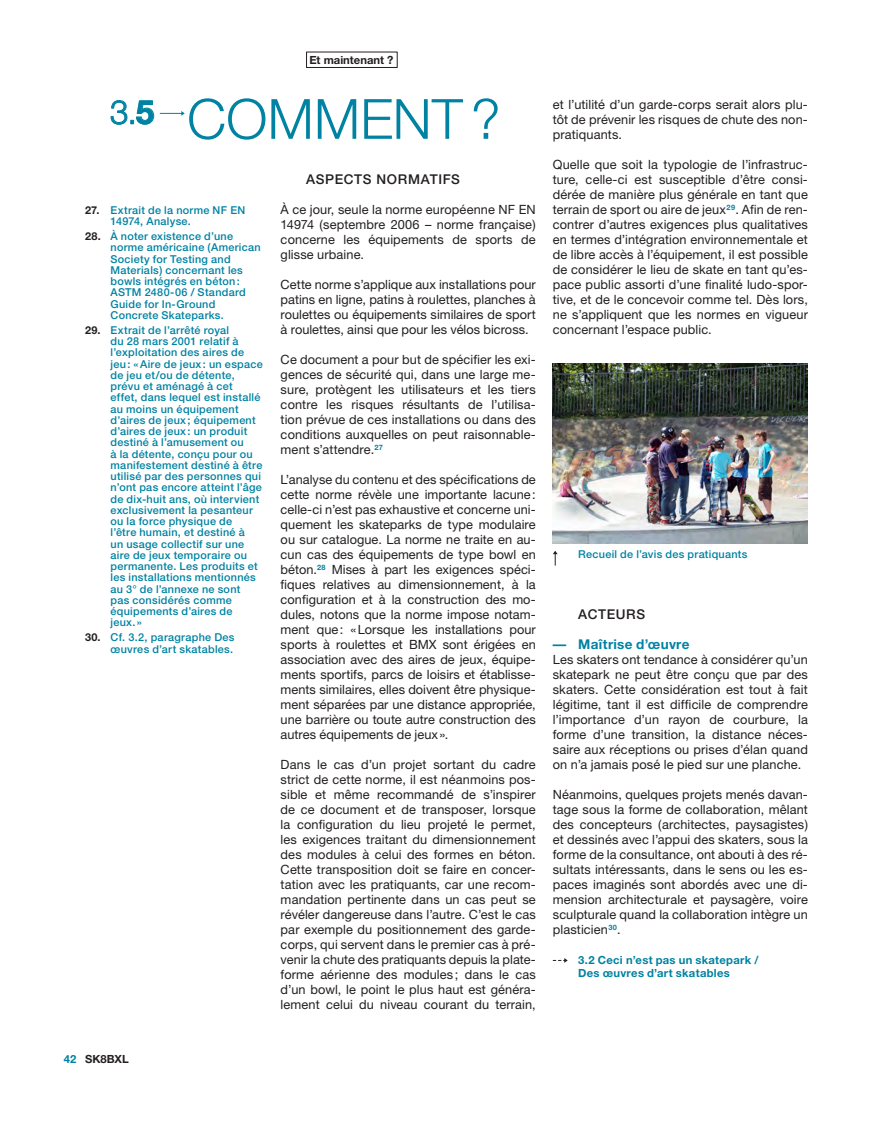
<style>
.page{position:relative;width:893px;height:1127px;background:#fff}
.page>*{position:absolute;margin:0;border:0;box-sizing:border-box;transform-origin:0 0}
.A-Titre_DEF{font:300 55.5px "Helvetica Neue";color:#0082a2}
.A-Chiffre{font:300 33px "Helvetica Neue";color:#0082a2}
.A-Titre_3{font:500 13.5px "Helvetica Neue";letter-spacing:.05em;color:#231f20}
.A-Titre_4{font:700 13.5px "Helvetica Neue";letter-spacing:.02em;color:#0082a2}
.A-Body{font:12.75px/15px "Helvetica Neue";letter-spacing:.01em;color:#231f20;text-align:justify}
.A-Renvoie_Annexe{font:700 11.25px/12.6px "Helvetica Neue";letter-spacing:.025em;color:#0082a2}
.t1{font:700 11.25px "Helvetica Neue";color:#231f20}
.A-Note_suite{font:500 10.8px/11.2px "Helvetica Neue";letter-spacing:.025em;color:#0082a2}
.A-Note_premier{font:500 10.8px/11.2px "Helvetica Neue";letter-spacing:.025em;color:#0082a2}
.A-Legende{font:500 10.8px "Helvetica Neue";letter-spacing:.025em;color:#0082a2}
.s1{font-weight:700}
.s2{font-weight:700;color:#231f20}
.s3{color:#0082a2}
</style>
<div class="page">
<svg style="left:553px;top:551px;width:5px;height:14px"></svg>
<img style="left:553px;top:364px;width:255px;height:180px">
<svg style="left:553px;top:958px;width:15px;height:5px"></svg>
<svg style="left:111px;top:100px;width:43px;height:25px"></svg>
<svg style="left:160px;top:111px;width:25px;height:5px"></svg>
<div style="left:306px;top:52px;width:92px;height:16px;border:1px solid #231f20"></div>
<p class="t1" style="left:309px;top:53px;width:86px">Et maintenant ?</p>
<p class="A-Chiffre" style="left:110px;top:92px;width:46px">3.<span class="s1">5</span></p>
<p class="A-Titre_DEF" style="left:187px;top:85px;width:315px">COMMENT ?</p>
<p class="A-Note_premier" style="left:111px;top:204px;width:136px;text-indent:-26px"><span class="s2">27.</span> Extrait de la norme NF EN<br>14974, Analyse.</p>
<p class="A-Note_suite" style="left:111px;top:230px;width:152px;text-indent:-26px"><span class="s2">28.</span> À noter existence d’une norme américaine (American<br>Society for Testing and<br>Materials) concernant les bowls intégrés en béton:<br>ASTM 2480-06 / Standard<br>Guide for In-Ground<br>Concrete Skateparks.</p>
<p class="A-Note_suite" style="left:111px;top:324px;width:154px;text-indent:-26px"><span class="s2">29.</span> Extrait de l’arrêté royal<br>du 28 mars 2001 relatif à l’exploitation des aires de jeu: «Aire de jeux : un espace de jeu et/ou de détente, prévu et aménagé à cet<br>effet, dans lequel est installé au moins un équipement d’aires de jeux ; équipement d’aires de jeux : un produit destiné à l’amusement ou<br>à la détente, conçu pour ou manifestement destiné à être utilisé par des personnes qui n’ont pas encore atteint l’âge de dix-huit ans, où intervient exclusivement la pesanteur ou la force physique de<br>l’être humain, et destiné à<br>un usage collectif sur une aire de jeux temporaire ou permanente. Les produits et les installations mentionnés au 3° de l’annexe ne sont<br>pas considérés comme équipements d’aires de<br>jeux. »</p>
<p class="A-Note_suite" style="left:85px;top:632px;width:151px;text-align:right"><span class="s2">30.</span> Cf. 3.2, paragraphe Des œuvres d’art skatables.</p>
<p class="A-Titre_3" style="left:306px;top:171px;width:155px">ASPECTS NORMATIFS</p>
<p class="A-Body" style="left:281px;top:202px;width:257px">À ce jour, seule la norme européenne NF EN 14974 (septembre 2006 – norme française) concerne les équipements de sports de glisse urbaine.</p>
<p class="A-Body" style="left:281px;top:277px;width:257px">Cette norme s’applique aux installations pour patins en ligne, patins à roulettes, planches à roulettes ou équipements similaires de sport à roulettes, ainsi que pour les vélos bicross.</p>
<p class="A-Body" style="left:281px;top:352px;width:257px">Ce document a pour but de spécifier les exi&shy;gences de sécurité qui, dans une large me&shy;sure, protègent les utilisateurs et les tiers contre les risques résultants de l’utilisa&shy;tion prévue de ces installations ou dans des conditions auxquelles on peut raisonnable&shy;ment s’attendre.<sup>27</sup></p>
<p class="A-Body" style="left:281px;top:472px;width:257px">L’analyse du contenu et des spécifications de cette norme révèle une importante lacune: celle-ci n’est pas exhaustive et concerne uni&shy;quement les skateparks de type modulaire ou sur catalogue. La norme ne traite en au&shy;cun cas des équipements de type bowl en béton.<sup>28</sup> Mises à part les exigences spéci&shy;fiques relatives au dimensionnement, à la configuration et à la construction des mo&shy;dules, notons que la norme impose notam&shy;ment que: «Lorsque les installations pour sports à roulettes et BMX sont érigées en association avec des aires de jeux, équipe&shy;ments sportifs, parcs de loisirs et établisse&shy;ments similaires, elles doivent être physique&shy;ment séparées par une distance appropriée, une barrière ou toute autre construction des autres équipements de jeux».</p>
<p class="A-Body" style="left:281px;top:757px;width:257px">Dans le cas d’un projet sortant du cadre strict de cette norme, il est néanmoins pos&shy;sible et même recommandé de s’inspirer de ce document et de transposer, lorsque la configuration du lieu projeté le permet, les exigences traitant du dimensionnement des modules à celui des formes en béton.<br>Cette transposition doit se faire en concer&shy;tation avec les pratiquants, car une recom&shy;mandation pertinente dans un cas peut se révéler dangereuse dans l’autre. C’est le cas par exemple du positionnement des garde&shy;corps, qui servent dans le premier cas à pré&shy;venir la chute des pratiquants depuis la plate&shy;forme aérienne des modules; dans le cas d’un bowl, le point le plus haut est généra&shy;lement celui du niveau courant du terrain,</p>
<p class="A-Body" style="left:553px;top:97px;width:257px">et l’utilité d’un garde-corps serait alors plu&shy;tôt de prévenir les risques de chute des non&shy;pratiquants.</p>
<p class="A-Body" style="left:553px;top:157px;width:257px">Quelle que soit la typologie de l’infrastruc&shy;ture, celle-ci est susceptible d’être consi&shy;dérée de manière plus générale en tant que terrain de sport ou aire de jeux<sup>29</sup>. Afin de ren&shy;contrer d’autres exigences plus qualitatives en termes d’intégration environnementale et de libre accès à l’équipement, il est possible de considérer le lieu de skate en tant qu’es&shy;pace public assorti d’une finalité ludo-spor&shy;tive, et de le concevoir comme tel. Dès lors, ne s’appliquent que les normes en vigueur concernant l’espace public.</p>
<p class="A-Legende" style="left:578px;top:548px;width:171px">Recueil de l’avis des pratiquants</p>
<p class="A-Titre_3" style="left:578px;top:606px;width:68px">ACTEURS</p>
<p class="A-Titre_4" style="left:553px;top:636px;width:138px">— Maîtrise d’œuvre</p>
<p class="A-Body" style="left:553px;top:652px;width:257px">Les skaters ont tendance à considérer qu’un skatepark ne peut être conçu que par des skaters. Cette considération est tout à fait légitime, tant il est difficile de comprendre l’importance d’un rayon de courbure, la forme d’une transition, la distance néces&shy;saire aux réceptions ou prises d’élan quand on n’a jamais posé le pied sur une planche.</p>
<p class="A-Body" style="left:553px;top:787px;width:257px">Néanmoins, quelques projets menés davan&shy;tage sous la forme de collaboration, mêlant des concepteurs (architectes, paysagistes) et dessinés avec l’appui des skaters, sous la forme de la consultance, ont abouti à des ré&shy;sultats intéressants, dans le sens ou les es&shy;paces imaginés sont abordés avec une di&shy;mension architecturale et paysagère, voire sculpturale quand la collaboration intègre un plasticien<sup>30</sup>.</p>
<p class="A-Renvoie_Annexe" style="left:578px;top:953px;width:182px">3.2 Ceci n’est pas un skatepark /<br>Des œuvres d’art skatables</p>
<p class="t1" style="left:64px;top:1052px;width:67px"><span class="s3">42</span> SK8BXL</p>
</div>
